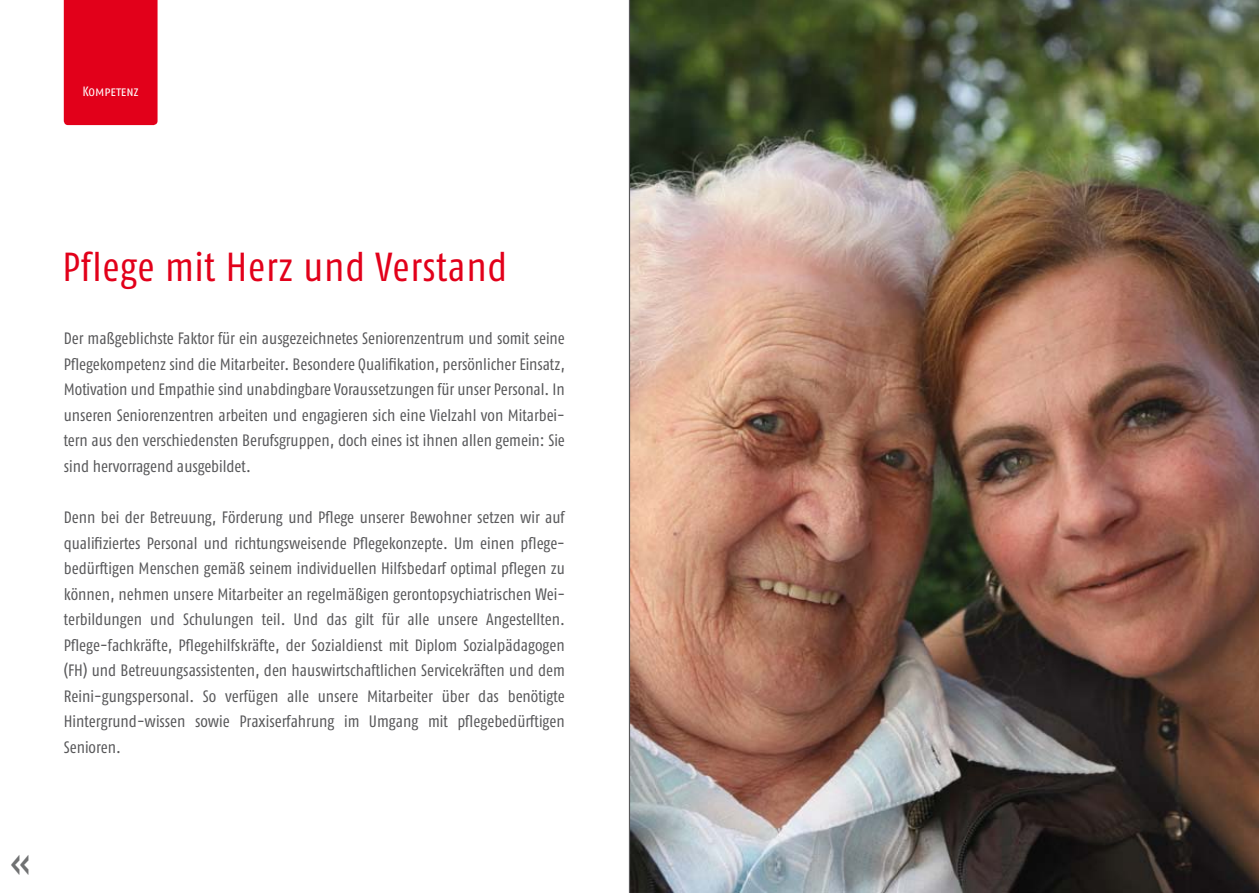
<style>
.page{position:relative;width:1259px;height:893px;background:#fff}
.page>*{position:absolute;margin:0;border:0;box-sizing:border-box;transform-origin:0 0}
.t1{font:40.5px "Fago Co";letter-spacing:.02em;color:#e2001a}
.t2{font:16.5px/25.5px "Fago Co";color:#58585a;text-align:justify}
.t3{font:13.5px "Fago Co Regular Caps";letter-spacing:-.01em;color:#fff}
</style>
<div class="page">
<div style="left:64px;top:0;width:94px;height:125px;background:#e2001a"></div>
<img style="left:630px;top:0;width:629px;height:893px">
<hr style="left:629px;top:0;width:1px;height:893px;background:#58585a">
<p class="t3" style="left:83px;top:83px;width:58px">Kompetenz</p>
<h1 class="t1" style="left:62px;top:244px;width:446px">Pflege mit Herz und Verstand</h1>
<p class="t2" style="left:64px;top:326px;width:502px">Der maßgeblichste Faktor für ein ausgezeichnetes Seniorenzentrum und somit seine Pflegekompetenz sind die Mitarbeiter. Besondere Qualifikation, persönlicher Einsatz, Motivation und Empathie sind unabdingbare Voraussetzungen für unser Personal. In unseren Seniorenzentren arbeiten und engagieren sich eine Vielzahl von Mitarbei&shy;tern aus den verschiedensten Berufsgruppen, doch eines ist ihnen allen gemein: Sie sind hervorragend ausgebildet.</p>
<p class="t2" style="left:64px;top:504px;width:502px">Denn bei der Betreuung, Förderung und Pflege unserer Bewohner setzen wir auf qualifiziertes Personal und richtungsweisende Pflegekonzepte. Um einen pflege&shy;bedürftigen Menschen gemäß seinem individuellen Hilfsbedarf optimal pflegen zu können, nehmen unsere Mitarbeiter an regelmäßigen gerontopsychiatrischen Wei&shy;terbildungen und Schulungen teil. Und das gilt für alle unsere Angestellten.<br>Pflege-fachkräfte, Pflegehilfskräfte, der Sozialdienst mit Diplom Sozialpädagogen (FH) und Betreuungsassistenten, den hauswirtschaftlichen Servicekräften und dem Reini-gungspersonal. So verfügen alle unsere Mitarbeiter über das benötigte Hintergrund-wissen sowie Praxiserfahrung im Umgang mit pflegebedürftigen Senioren.</p>
</div>
